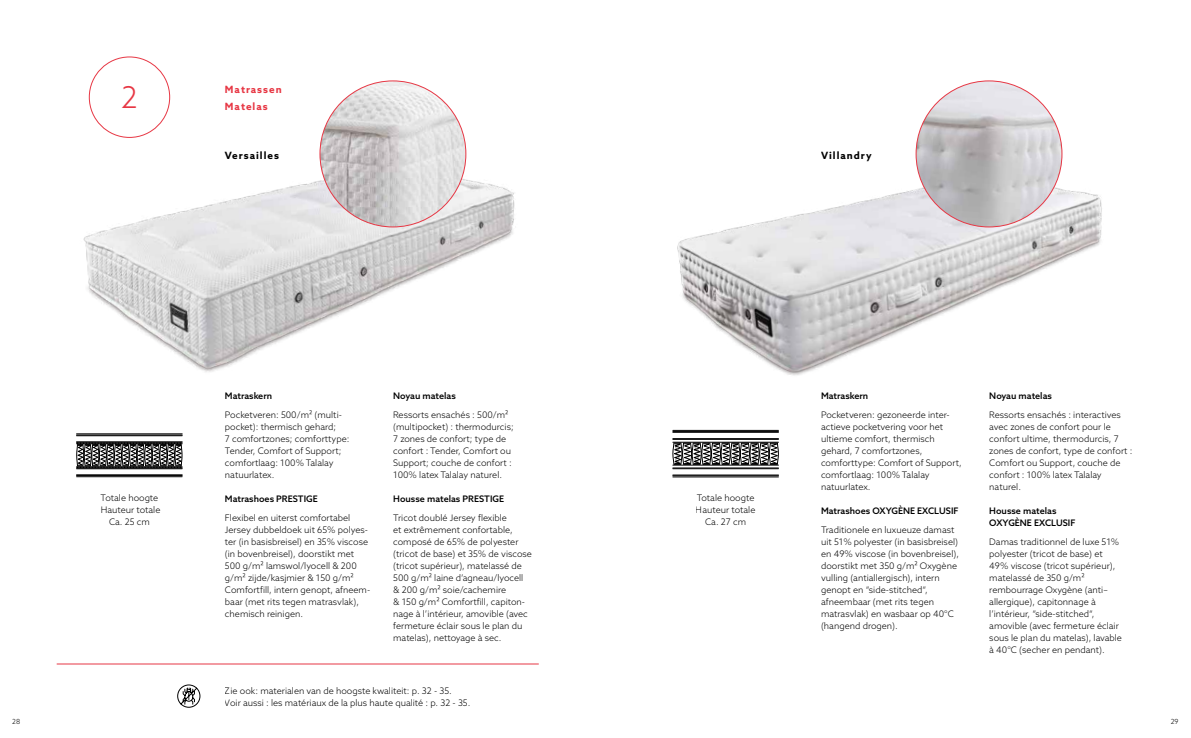
<style>
.page{position:relative;width:1191px;height:738px;background:#fff}
.page>*{position:absolute;margin:0;border:0;box-sizing:border-box;transform-origin:0 0}
.t1{font:300 30px "Azo Sans";color:#e73744}
.t2{font:700 10px "Azo Sans";letter-spacing:.1em;color:#000}
.t3{font:700 10px/17.4px "Azo Sans";letter-spacing:.1em;color:#e73744}
.t4{font:300 9px/12px "Azo Sans";color:#000}
.t5{font:500 9px/12px "Azo Sans";color:#000}
.t6{font:300 7px "Azo Sans";color:#000}
</style>
<div class="page">
<img style="left:683px;top:120px;width:419px;height:358px">
<img style="left:76px;top:91px;width:607px;height:387px">
<div style="left:89px;top:57px;width:81px;height:80px;border:1px solid #e73744;border-radius:50%"></div>
<img style="left:320px;top:81px;width:146px;height:146px;border-radius:73px">
<img style="left:916px;top:81px;width:146px;height:146px;border-radius:73px">
<hr style="left:57px;top:663px;width:482px;height:1px;background:#e73744">
<svg style="left:672px;top:436px;width:106px;height:35px"></svg>
<hr style="left:673px;top:441px;width:105px;height:1px;background:#000">
<hr style="left:673px;top:464px;width:105px;height:1px;background:#000">
<hr style="left:673px;top:439px;width:105px;height:1px;background:#000">
<hr style="left:673px;top:467px;width:105px;height:1px;background:#000">
<hr style="left:673px;top:438px;width:105px;height:1px;background:#000">
<hr style="left:673px;top:468px;width:105px;height:1px;background:#000">
<hr style="left:673px;top:430px;width:105px;height:1px;background:#000">
<hr style="left:673px;top:476px;width:105px;height:1px;background:#000">
<hr style="left:673px;top:432px;width:105px;height:1px;background:#000">
<hr style="left:673px;top:431px;width:105px;height:1px;background:#000">
<hr style="left:673px;top:475px;width:105px;height:1px;background:#000">
<hr style="left:673px;top:474px;width:105px;height:1px;background:#000">
<hr style="left:77px;top:433px;width:105px;height:1px;background:#000">
<hr style="left:77px;top:434px;width:105px;height:1px;background:#000">
<hr style="left:77px;top:476px;width:105px;height:1px;background:#000">
<hr style="left:77px;top:474px;width:105px;height:1px;background:#000">
<hr style="left:77px;top:475px;width:105px;height:1px;background:#000">
<svg style="left:76px;top:435px;width:107px;height:39px"></svg>
<svg style="left:177px;top:684px;width:23px;height:23px"></svg>
<h1 class="t1" style="left:121px;top:78px;width:18px">2</h1>
<p class="t3" style="left:225px;top:81px;width:58px">Matrassen<br>Matelas</p>
<p class="t2" style="left:225px;top:149px;width:56px">Versailles</p>
<p class="t2" style="left:821px;top:149px;width:52px">Villandry</p>
<p class="t5" style="left:393px;top:389px;width:64px">Noyau matelas</p>
<p class="t4" style="left:393px;top:408px;width:122px">Ressorts ensachés : 500/m² (multipocket) : thermodurcis;<br>7 zones de confort; type de confort : Tender, Comfort ou<br>Support; couche de confort :<br>100% latex Talalay naturel.</p>
<p class="t5" style="left:393px;top:492px;width:112px">Housse matelas PRESTIGE</p>
<p class="t4" style="left:393px;top:511px;width:140px">Tricot doublé Jersey flexible<br>et extrêmement confortable, composé de 65% de polyester (tricot de base) et 35% de viscose (tricot supérieur), matelassé de<br>500 g/m² laine d’agneau/lyocell<br>&amp; 200 g/m² soie/cachemire<br>&amp; 150 g/m² Comfortfill, capiton&shy;nage à l’intérieur, amovible (avec fermeture éclair sous le plan du matelas), nettoyage à sec.</p>
<p class="t5" style="left:225px;top:389px;width:49px">Matraskern</p>
<p class="t4" style="left:225px;top:408px;width:126px">Pocketveren: 500/m² (multi&shy;pocket): thermisch gehard;<br>7 comfortzones; comforttype:<br>Tender, Comfort of Support; comfortlaag: 100% Talalay natuurlatex.</p>
<p class="t5" style="left:225px;top:492px;width:94px">Matrashoes PRESTIGE</p>
<p class="t4" style="left:225px;top:511px;width:147px">Flexibel en uiterst comfortabel<br>Jersey dubbeldoek uit 65% polyes&shy;ter (in basisbreisel) en 35% viscose (in bovenbreisel), doorstikt met<br>500 g/m² lamswol/lyocell &amp; 200 g/m² zijde/kasjmier &amp; 150 g/m²<br>Comfortfill, intern genopt, afneem&shy;baar (met rits tegen matrasvlak), chemisch reinigen.</p>
<p class="t4" style="left:101px;top:491px;width:61px;text-align:center">Totale hoogte<br>Hauteur totale<br>Ca. 25 cm</p>
<p class="t4" style="left:695px;top:491px;width:61px;text-align:center">Totale hoogte<br>Hauteur totale<br>Ca. 27 cm</p>
<p class="t4" style="left:225px;top:684px;width:247px">Zie ook: materialen van de hoogste kwaliteit: p. 32 - 35.<br>Voir aussi : les matériaux de la plus haute qualité : p. 32 - 35.</p>
<p class="t5" style="left:821px;top:389px;width:49px">Matraskern</p>
<p class="t4" style="left:821px;top:408px;width:142px">Pocketveren: gezoneerde inter&shy;actieve pocketvering voor het ultieme comfort, thermisch gehard, 7 comfortzones, comforttype: Comfort of Support, comfortlaag: 100% Talalay natuurlatex.</p>
<p class="t5" style="left:821px;top:504px;width:139px">Matrashoes OXYGÈNE EXCLUSIF</p>
<p class="t4" style="left:821px;top:523px;width:139px">Traditionele en luxueuze damast uit 51% polyester (in basisbreisel) en 49% viscose (in bovenbreisel), doorstikt met 350 g/m² Oxygène vulling (antiallergisch), intern genopt en “side-stitched“, afneembaar (met rits tegen matrasvlak) en wasbaar op 40°C (hangend drogen).</p>
<p class="t5" style="left:989px;top:389px;width:64px">Noyau matelas</p>
<p class="t4" style="left:989px;top:408px;width:145px">Ressorts ensachés : interactives avec zones de confort pour le confort ultime, thermodurcis, 7 zones de confort, type de confort :<br>Comfort ou Support, couche de confort : 100% latex Talalay naturel.</p>
<p class="t5" style="left:989px;top:504px;width:88px">Housse matelas<br>OXYGÈNE EXCLUSIF</p>
<p class="t4" style="left:989px;top:535px;width:134px">Damas traditionnel de luxe 51% polyester (tricot de base) et<br>49% viscose (tricot supérieur), matelassé de 350 g/m² rembourrage Oxygène (anti– allergique), capitonnage à l’intérieur, “side-stitched“, amovible (avec fermeture éclair sous le plan du matelas), lavable à 40°C (secher en pendant).</p>
<p class="t6" style="left:12px;top:716px;width:10px">28</p>
<p class="t6" style="left:1170px;top:716px;width:9px">29</p>
</div>
